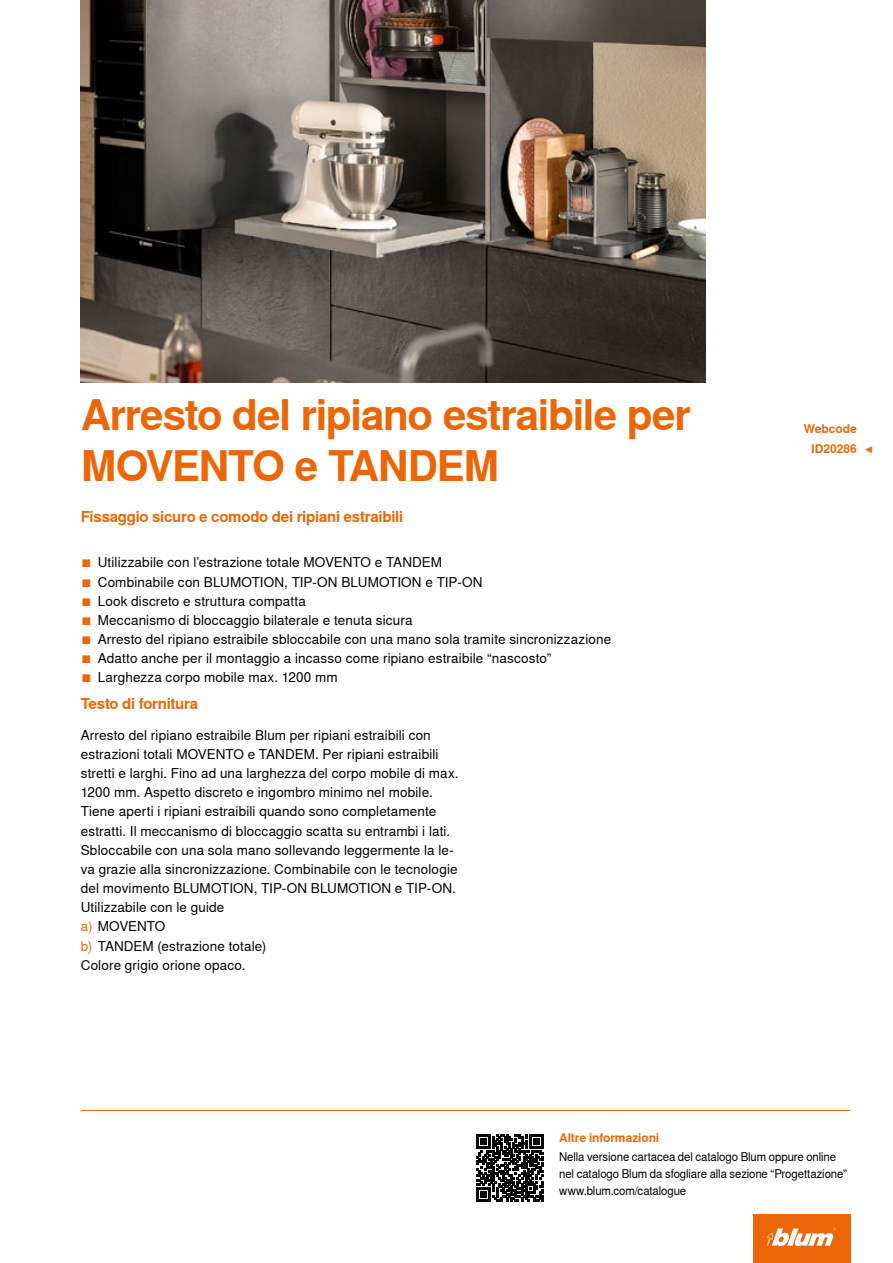
<style>
.page{position:relative;width:893px;height:1263px;background:#fff}
.page>*{position:absolute;margin:0;border:0;box-sizing:border-box;transform-origin:0 0}
.CB_AF_Ueber_Tit2{font:700 42px/50.4px "Nimbus Sans Global";letter-spacing:-.03em;color:#ec6608}
.CB_AF_Ueber_Ber1o_li{font:700 15px "Nimbus Sans Global";letter-spacing:-.015em;color:#ec6608}
.CB_AF_FliesIMG_li{font:13.5px/19.2px "Nimbus Sans Global";letter-spacing:.01em;color:#000}
.CB_AF_Bes_IMG9{font:13.5px "Nimbus Sans Global";letter-spacing:.01em;color:#000}
.CB_AF_Fliess_li{font:12px/17px "Nimbus Sans Global";letter-spacing:-.01em;color:#000;scale:.95 1}
.CB_AF_Ueber_Ber2o_li{font:700 12px "Nimbus Sans Global";letter-spacing:-.01em;color:#ec6608}
.CB_AF_Ueber_Ber2o_re{font:700 12px "Nimbus Sans Global";letter-spacing:-.005em;color:#ec6608}
.s1{color:#ec6608}
</style>
<div class="page">
<img style="left:81px;top:0;width:625px;height:383px">
<div style="left:753px;top:1214px;width:97px;height:49px;background:#ec6608"></div>
<svg style="left:767px;top:1227px;width:69px;height:19px"></svg>
<hr style="left:81px;top:1110px;width:769px;height:1px;background:#ec6608">
<svg style="left:476px;top:1134px;width:67px;height:67px"></svg>
<p class="CB_AF_Ueber_Tit2" style="left:81px;top:390px;width:612px">Arresto del ripiano estraibile per<br>MOVENTO e TANDEM</p>
<p class="CB_AF_Ueber_Ber1o_li" style="left:81px;top:508px;width:324px">Fissaggio sicuro e comodo dei ripiani estraibili</p>
<p class="CB_AF_Bes_IMG9" style="left:81px;top:555px;width:363px"><span class="s1">■</span> Utilizzabile con l’estrazione totale MOVENTO e TANDEM</p>
<p class="CB_AF_Bes_IMG9" style="left:81px;top:574px;width:403px"><span class="s1">■</span> Combinabile con BLUMOTION, TIP-ON BLUMOTION e TIP-ON</p>
<p class="CB_AF_Bes_IMG9" style="left:81px;top:593px;width:227px"><span class="s1">■</span> Look discreto e struttura compatta</p>
<p class="CB_AF_Bes_IMG9" style="left:81px;top:612px;width:333px"><span class="s1">■</span> Meccanismo di bloccaggio bilaterale e tenuta sicura</p>
<p class="CB_AF_Bes_IMG9" style="left:81px;top:631px;width:532px"><span class="s1">■</span> Arresto del ripiano estraibile sbloccabile con una mano sola tramite sincronizzazione</p>
<p class="CB_AF_Bes_IMG9" style="left:81px;top:651px;width:472px"><span class="s1">■</span> Adatto anche per il montaggio a incasso come ripiano estraibile “nascosto”</p>
<p class="CB_AF_Bes_IMG9" style="left:81px;top:670px;width:258px"><span class="s1">■</span> Larghezza corpo mobile max. 1200 mm</p>
<p class="CB_AF_Ueber_Ber1o_li" style="left:81px;top:695px;width:119px">Testo di fornitura</p>
<p class="CB_AF_FliesIMG_li" style="left:81px;top:725px;width:379px">Arresto del ripiano estraibile Blum per ripiani estraibili con estrazioni totali MOVENTO e TANDEM. Per ripiani estraibili stretti e larghi. Fino ad una larghezza del corpo mobile di max.<br>1200 mm. Aspetto discreto e ingombro minimo nel mobile.<br>Tiene aperti i ripiani estraibili quando sono completamente estratti. Il meccanismo di bloccaggio scatta su entrambi i lati.<br>Sbloccabile con una sola mano sollevando leggermente la le&shy;va grazie alla sincronizzazione. Combinabile con le tecnologie del movimento BLUMOTION, TIP-ON BLUMOTION e TIP-ON.</p>
<p class="CB_AF_FliesIMG_li" style="left:81px;top:898px;width:145px">Utilizzabile con le guide</p>
<p class="CB_AF_FliesIMG_li" style="left:81px;top:917px;width:86px"><span class="s1">a)</span> MOVENTO</p>
<p class="CB_AF_FliesIMG_li" style="left:81px;top:936px;width:187px"><span class="s1">b)</span> TANDEM (estrazione totale)</p>
<p class="CB_AF_FliesIMG_li" style="left:81px;top:955px;width:166px">Colore grigio orione opaco.</p>
<p class="CB_AF_Ueber_Ber2o_re" style="left:804px;top:422px;width:55px">Webcode</p>
<p class="CB_AF_Ueber_Ber2o_re" style="left:811px;top:441px;width:47px">ID20286</p>
<p class="CB_AF_Ueber_Ber2o_re" style="left:865px;top:441px;width:11px">◀</p>
<p class="CB_AF_Ueber_Ber2o_li" style="left:559px;top:1130px;width:102px">Altre informazioni</p>
<p class="CB_AF_Fliess_li" style="left:559px;top:1148px;width:304px">Nella versione cartacea del catalogo Blum oppure online nel catalogo Blum da sfogliare alla sezione “Progettazione”</p>
<p class="CB_AF_Fliess_li" style="left:559px;top:1182px;width:135px">www.blum.com/catalogue</p>
</div>
